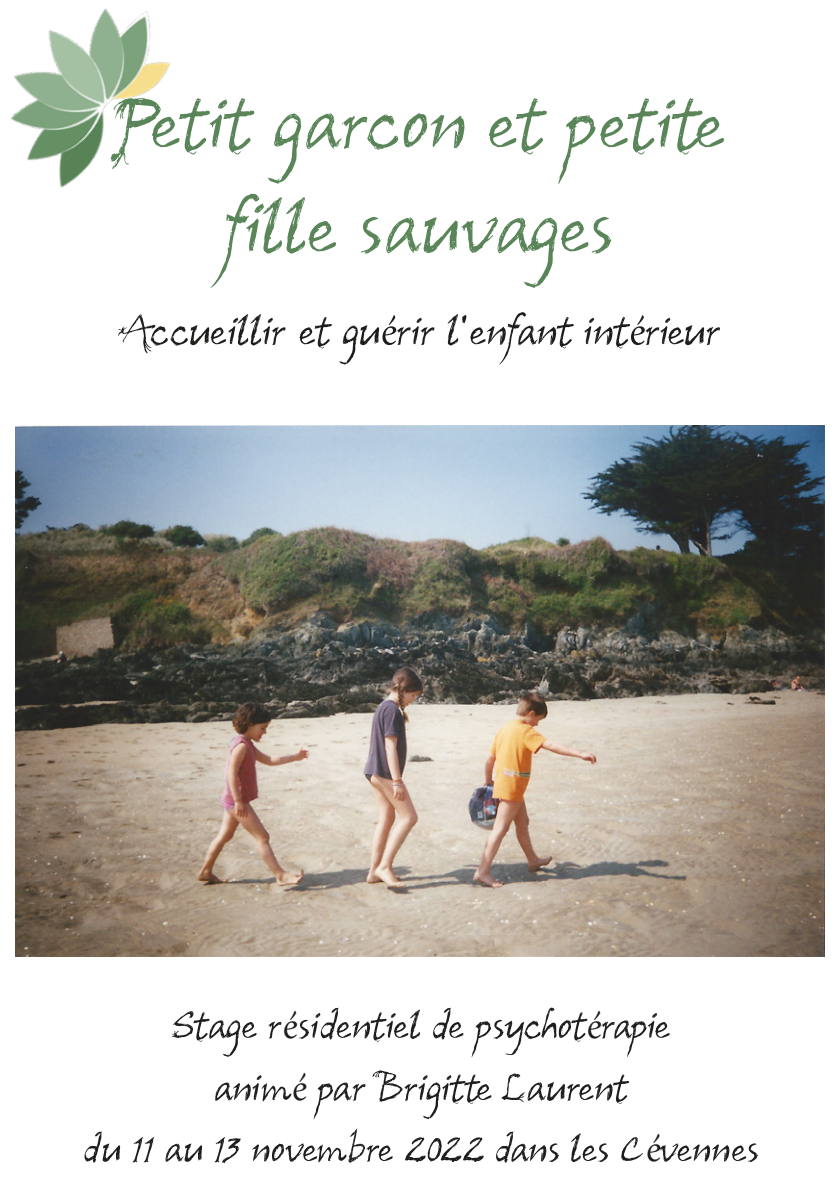
<style>
.page{position:relative;width:840px;height:1191px;background:#fff}
.page>*{position:absolute;margin:0;border:0;box-sizing:border-box;transform-origin:0 0}
.t1{font:99.2px/104.2px "CF Arbres";color:#598558;text-align:center}
.t2{font:55.2px "CF Arbres";color:#1d1d1b}
.t3{font:51.8px/62.2px "CF Arbres";letter-spacing:-.01em;color:#1d1d1b;text-align:center}
.t4{font:50.8px "CF Arbres";letter-spacing:-.015em;color:#1d1d1b}
.s1{font-family:"Gabriola";font-size:51px}
.s2{font-family:"Gabriola";font-size:47.4px}
</style>
<div class="page">
<img style="left:10px;top:8px;width:160px;height:180px">
<img style="left:16px;top:426px;width:807px;height:530px">
<h1 class="t1" style="left:112px;top:81px;width:616px">Petit garcon et petite fille sauvages</h1>
<p class="t2" style="left:121px;top:307px;width:602px">Accueillir et gu<span class="s1">é</span>rir l’enfant int<span class="s1">é</span>rieur</p>
<p class="t3" style="left:171px;top:999px;width:501px">Stage r<span class="s2">é</span>sidentiel de psychot<span class="s2">é</span>rapie anim<span class="s2">é</span> par Brigitte Laurent</p>
<p class="t4" style="left:83px;top:1127px;width:677px">du 11 au 13 novembre 2022 dans les C<span class="s2">é</span>vennes</p>
</div>
